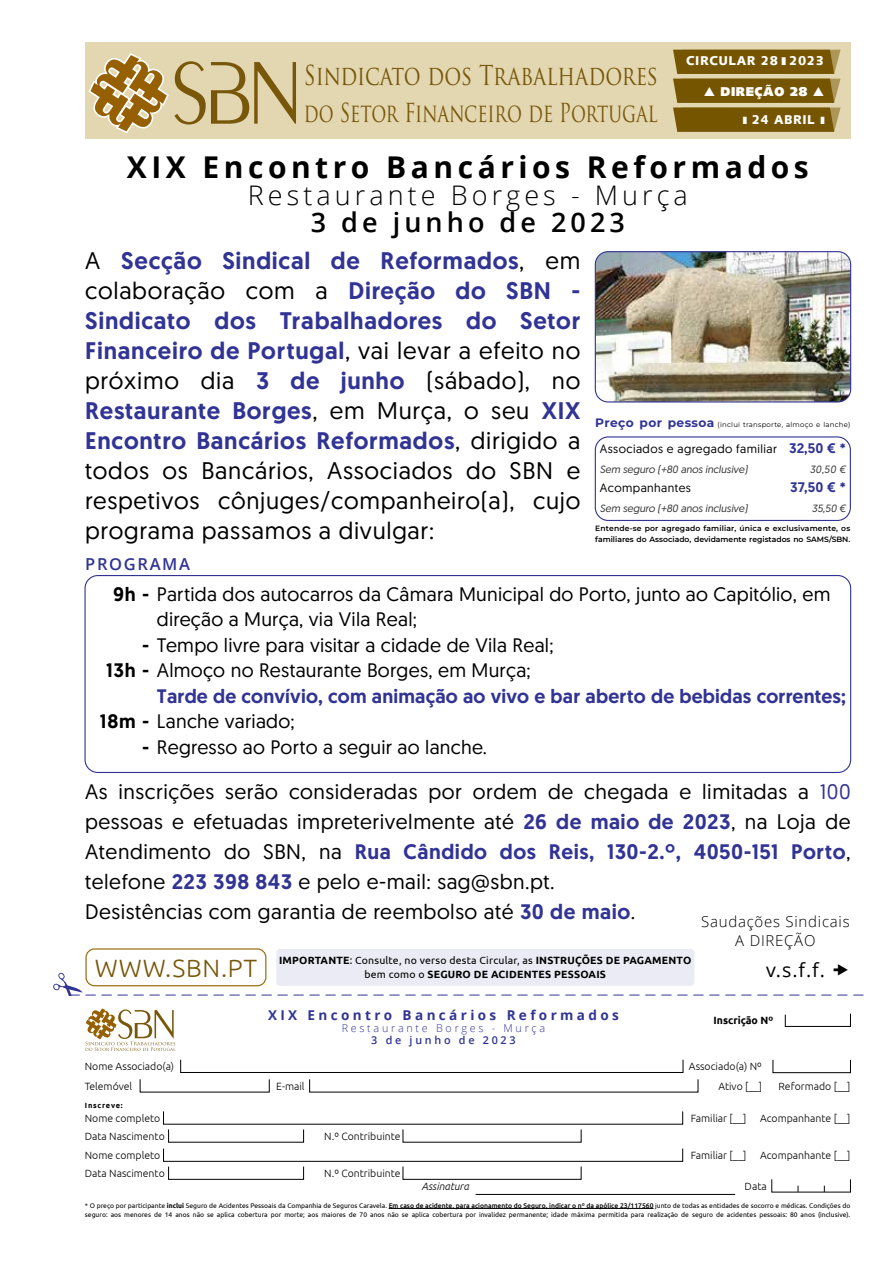
<style>
.page{position:relative;width:893px;height:1263px;background:#fff}
.page>*{position:absolute;margin:0;border:0;box-sizing:border-box;transform-origin:0 0}
.t1{font:700 30px "Open Sans";letter-spacing:.15em;color:#000}
.t2{font:300 27px "Open Sans";letter-spacing:.15em;color:#000}
.t3{font:600 27px "Open Sans";letter-spacing:.15em;color:#000}
.t4{font:26.7px "Trajan Pro";color:#78570a;scale:.78 1}
.t5{font:25.5px "Trajan Pro";color:#78570a;scale:.73 1}
.t6{font:300 25.05px "Ubuntu";letter-spacing:.03em;color:#78570a}
.t7{font:24px/30px "Geomanist";letter-spacing:.03em;color:#000;text-align:justify}
.t8{font:21px/30px "Geomanist";letter-spacing:.025em;color:#000}
.t9{font:19.5px/25.5px "Geomanist";letter-spacing:.015em;color:#000}
.t10{font:500 19.5px/25.5px "Geomanist";letter-spacing:.01em;color:#313494}
.t11{font:19.5px "Open Sans";color:#000}
.t12{font:600 16.5px "Open Sans";letter-spacing:.1em;color:#313494}
.t13{font:300 15px/19.5px "Open Sans";letter-spacing:.05em;color:#000;text-align:center}
.t14{font:500 13.8px "Geomanist";color:#313494}
.t15{font:700 13.5px "Open Sans";letter-spacing:.25em;color:#313494}
.t16{font:900 12.75px "Syntax";letter-spacing:.045em;color:#fff}
.t17{font:900 12.75px "Syntax";letter-spacing:.045em;color:#fff}
.t18{font:12px "Geomanist";letter-spacing:.035em;color:#000}
.t19{font:300 10.8px "Open Sans";letter-spacing:.25em;color:#313494}
.t20{font:600 10.8px "Open Sans";letter-spacing:.25em;color:#313494}
.t21{font:300 10.5px/18px "Ubuntu";color:#000}
.t22{font:700 10.5px/14.1px "Ubuntu";letter-spacing:.02em;color:#000;text-align:center}
.t23{font:italic 10.5px "Geomanist";color:#333}
.t24{font:700 10.5px "Ubuntu";color:#000}
.t25{font:italic 300 10.5px "Ubuntu";color:#000}
.t26{font:600 7.65px/10.6px "Montserrat";color:#000}
.t27{font:700 7.5px "Ubuntu";letter-spacing:.1em;color:#000}
.t28{font:6.9px "Montserrat";letter-spacing:.035em;color:#000}
.t29{font:6.75px/9px "Ubuntu";color:#000}
.s1{font-weight:500;color:#313494}
.s2{font-weight:700;font-size:12.15px;color:#313494}
.s3{font-weight:500;font-size:13.8px;color:#313494}
.s4{font-weight:500}
.s5{color:#000}
.s6{font-weight:400;color:#000}
.s7{color:#313494}
.s8{font-weight:400}
.s9{font-weight:700}
</style>
<div class="page">
<div style="left:85px;top:43px;width:765px;height:96px;background:#e3d7b1"></div>
<svg style="left:673px;top:50px;width:167px;height:82px;background:#85681a"></svg>
<svg style="left:88px;top:53px;width:208px;height:80px"></svg>
<div style="left:85px;top:948px;width:181px;height:38px;border:1px solid #965f00;border-radius:9px"></div>
<svg style="left:785px;top:1013px;width:66px;height:14px"></svg>
<div style="left:180px;top:1059px;width:503px;height:14px;border:1px solid #000"></div>
<div style="left:773px;top:1060px;width:78px;height:13px;border:1px solid #000"></div>
<svg style="left:85px;top:1008px;width:90px;height:43px"></svg>
<hr style="left:476px;top:1194px;width:259px;height:1px;background:#000">
<div style="left:276px;top:949px;width:418px;height:37px;background:#eaebf4;border-radius:4px"></div>
<div style="left:595px;top:436px;width:256px;height:85px;border:1px solid #313494;border-radius:13px"></div>
<div style="left:84px;top:575px;width:767px;height:198px;border:1px solid #313494;border-radius:13px"></div>
<hr style="left:389px;top:1208px;width:264px;height:1px;background:#000">
<img style="left:595px;top:252px;width:256px;height:150px">
<div style="left:595px;top:251px;width:256px;height:151px;border:1px solid #313494;border-radius:13px"></div>
<svg style="left:53px;top:964px;width:811px;height:32px"></svg>
<h3 class="t16" style="left:686px;top:53px;width:139px">CIRCULAR 28 ❚ 2023</h3>
<h3 class="t4" style="left:304px;top:59px;width:456px">Sindicato dos Trabalhadores</h3>
<h3 class="t5" style="left:304px;top:96px;width:486px">do Setor Financeiro de Portugal</h3>
<h1 class="t1" style="left:127px;top:146px;width:683px">XIX Encontro Bancários Reformados</h1>
<h2 class="t2" style="left:248px;top:177px;width:441px">Restaurante Borges - Murça</h2>
<h2 class="t3" style="left:311px;top:204px;width:316px">3 de junho de 2023</h2>
<p class="t7" style="left:85px;top:245px;width:497px">A <span class="s1">Secção Sindical de Reformados</span>, em colaboração com a <span class="s1">Direção do SBN - Sindicato dos Trabalhadores do Setor Financeiro de Portugal</span>, vai levar a efeito no próximo dia <span class="s1">3 de junho</span> (sábado), no <span class="s1">Restaurante Borges</span>, em Murça, o seu <span class="s1">XIX Encontro Bancários Reformados</span>, dirigido a todos os Bancários, Associados do SBN e respetivos cônjuges/companheiro(a), cujo programa passamos a divulgar:</p>
<h3 class="t17" style="left:704px;top:84px;width:122px">▲ DIREÇÃO 28 ▲</h3>
<h3 class="t16" style="left:743px;top:112px;width:84px">❚ 24 ABRIL ❚</h3>
<p class="t28" style="left:595px;top:420px;width:257px"><span class="s2">Preço por pessoa</span> (inclui transporte, almoço e lanche)</p>
<h3 class="t18" style="left:600px;top:441px;width:247px">Associados e agregado familiar <span class="s3">32,50 € *</span></h3>
<h3 class="t23" style="left:600px;top:462px;width:149px">Sem seguro (+80 anos inclusive)</h3>
<h3 class="t23" style="left:810px;top:462px;width:38px">30,50 €</h3>
<h3 class="t18" style="left:600px;top:480px;width:93px">Acompanhantes</h3>
<h3 class="t14" style="left:790px;top:478px;width:57px">37,50 € *</h3>
<h3 class="t23" style="left:600px;top:501px;width:149px">Sem seguro (+80 anos inclusive)</h3>
<h3 class="t23" style="left:812px;top:501px;width:35px">35,50 €</h3>
<p class="t26" style="left:595px;top:523px;width:257px">Entende-se por agregado familiar, única e exclusivamente, os familiares do Associado, devidamente registados no SAMS/SBN.</p>
<h3 class="t12" style="left:85px;top:553px;width:106px">PROGRAMA</h3>
<h3 class="t9" style="left:157px;top:581px;width:675px;text-indent:-44px"><span class="s4">9h -</span> Partida dos autocarros da Câmara Municipal do Porto, junto ao Capitólio, em direção a Murça, via Vila Real;</h3>
<h3 class="t9" style="left:106px;top:632px;width:449px;text-indent:36px"><span class="s4">-</span> Tempo livre para visitar a cidade de Vila Real;<br><span class="s4">13h -</span> Almoço no Restaurante Borges, em Murça;</h3>
<h3 class="t10" style="left:100px;top:683px;width:748px;text-indent:57px">Tarde de convívio, com animação ao vivo e bar aberto de bebidas correntes;<br><span class="s5">18m -</span> <span class="s6">Lanche variado;</span></h3>
<h3 class="t9" style="left:142px;top:734px;width:346px"><span class="s4">-</span> Regresso ao Porto a seguir ao lanche.</h3>
<p class="t8" style="left:85px;top:776px;width:767px">As inscrições serão consideradas por ordem de chegada e limitadas a <span class="s7">100 </span>pessoas e efetuadas impreterivelmente até <span class="s1">26 de maio de 2023</span>, na Loja de Atendimento do SBN, na <span class="s1">Rua Cândido dos Reis, 130-2.º, 4050-151 Porto</span>, telefone <span class="s1">223 398 843</span> e pelo e-mail: sag@sbn.pt.<br>Desistências com garantia de reembolso até <span class="s1">30 de maio</span>.</p>
<h3 class="t22" style="left:279px;top:953px;width:414px">IMPORTANTE<span class="s8">: Consulte, no verso desta Circular, as</span> INSTRUÇÕES DE PAGAMENTO <span class="s8">bem como o</span> SEGURO DE ACIDENTES PESSOAIS</h3>
<h3 class="t11" style="left:766px;top:956px;width:60px">v.s.f.f.</h3>
<h3 class="t13" style="left:701px;top:911px;width:150px">Saudações Sindicais<br>A DIREÇÃO</h3>
<h3 class="t6" style="left:95px;top:952px;width:164px">WWW.SBN.PT</h3>
<h3 class="t21" style="left:85px;top:1057px;width:91px">Nome Associado(a)</h3>
<h3 class="t15" style="left:268px;top:1005px;width:352px">XIX Encontro Bancários Reformados</h3>
<h3 class="t19" style="left:342px;top:1021px;width:205px">Restaurante Borges - Murça</h3>
<h3 class="t20" style="left:371px;top:1033px;width:146px">3 de junho de 2023</h3>
<h3 class="t21" style="left:85px;top:1077px;width:49px">Telemóvel</h3>
<h3 class="t21" style="left:276px;top:1077px;width:30px">E-mail</h3>
<p class="t27" style="left:85px;top:1101px;width:39px">Inscreve:</p>
<h3 class="t21" style="left:85px;top:1109px;width:82px">Nome completo<br>Data Nascimento</h3>
<h3 class="t21" style="left:85px;top:1146px;width:82px">Nome completo<br>Data Nascimento</h3>
<h3 class="t21" style="left:324px;top:1127px;width:78px">N.º Contribuinte</h3>
<h3 class="t21" style="left:324px;top:1164px;width:78px">N.º Contribuinte</h3>
<h3 class="t24" style="left:713px;top:1014px;width:61px">Inscrição Nº</h3>
<h3 class="t21" style="left:689px;top:1057px;width:75px;line-height:19.4px;text-align:right">Associado(a) Nº<br>Ativo [__]</h3>
<h3 class="t21" style="left:778px;top:1077px;width:74px">Reformado [__]</h3>
<h3 class="t21" style="left:691px;top:1109px;width:57px">Familiar [__]</h3>
<h3 class="t21" style="left:760px;top:1109px;width:92px">Acompanhante [__]</h3>
<h3 class="t21" style="left:691px;top:1146px;width:57px">Familiar [__]</h3>
<h3 class="t21" style="left:760px;top:1146px;width:92px">Acompanhante [__]</h3>
<h3 class="t25" style="left:421px;top:1180px;width:49px">Assinatura</h3>
<h3 class="t21" style="left:745px;top:1177px;width:24px">Data</h3>
<p class="t29" style="left:85px;top:1200px;width:767px">* O preço por participante <span class="s9">inclui</span> Seguro de Acidentes Pessoais da Companhia de Seguros Caravela. <span class="s4">Em caso de acidente, para acionamento do Seguro, indicar o nº da apólice 23/117560</span> junto de todas as entidades de socorro e médicas. Condições do seguro: aos menores de 14 anos não se aplica cobertura por morte; aos maiores de 70 anos não se aplica cobertura por invalidez permanente; idade máxima permitida para realização de seguro de acidentes pessoais: 80 anos (inclusive).</p>
</div>
